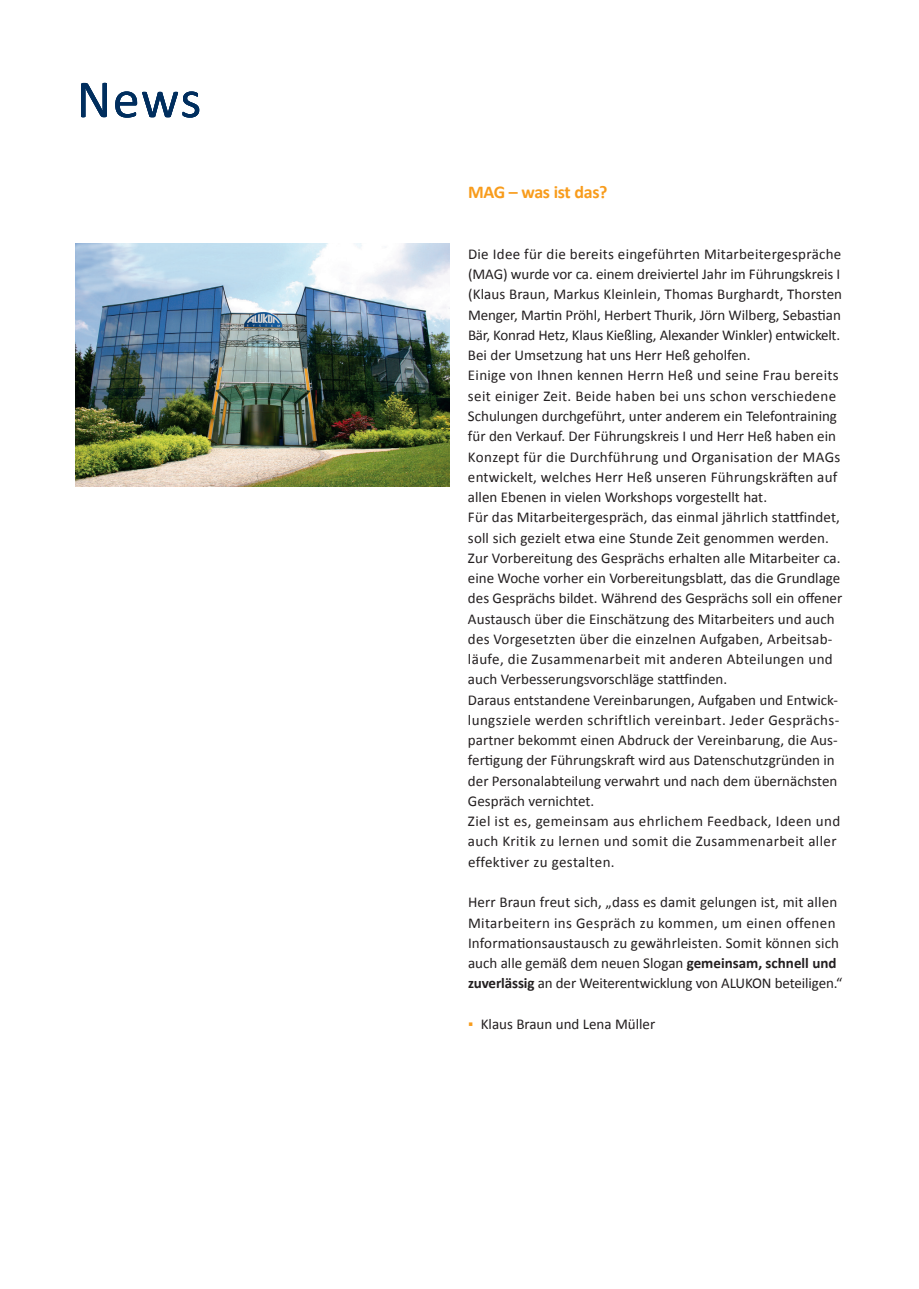
<style>
.page{position:relative;width:919px;height:1289px;background:#fff}
.page>*{position:absolute;margin:0;border:0;box-sizing:border-box;transform-origin:0 0}
.t1{font:54px "Calibri";color:#002e5e}
.t2{font:700 18px "Calibri";letter-spacing:-.015em;color:#f89c1c}
.t3{font:15px/20.2px "Calibri";letter-spacing:.005em;color:#231f20}
.s1{font-weight:700}
.s2{color:#f89c1c}
</style>
<div class="page">
<img style="left:75px;top:243px;width:375px;height:243px">
<h1 class="t1" style="left:77px;top:62px;width:126px">News</h1>
<p class="t2" style="left:468px;top:179px;width:141px">MAG – was ist das?</p>
<p class="t3" style="left:468px;top:243px;width:376px">Die Idee für die bereits eingeführten Mitarbeitergespräche (MAG) wurde vor ca. einem dreiviertel Jahr im Führungskreis I (Klaus Braun, Markus Kleinlein, Thomas Burghardt, Thorsten Menger, Martin Pröhl, Herbert Thurik, Jörn Wilberg, Sebastian Bär, Konrad Hetz, Klaus Kießling, Alexander Winkler) entwickelt.<br>Bei der Umsetzung hat uns Herr Heß geholfen.<br>Einige von Ihnen kennen Herrn Heß und seine Frau bereits seit einiger Zeit. Beide haben bei uns schon verschiedene Schulungen durchgeführt, unter anderem ein Telefontraining für den Verkauf. Der Führungskreis I und Herr Heß haben ein Konzept für die Durchführung und Organisation der MAGs entwickelt, welches Herr Heß unseren Führungskräften auf allen Ebenen in vielen Workshops vorgestellt hat.<br>Für das Mitarbeitergespräch, das einmal jährlich stattfindet, soll sich gezielt etwa eine Stunde Zeit genommen werden.<br>Zur Vorbereitung des Gesprächs erhalten alle Mitarbeiter ca. eine Woche vorher ein Vorbereitungsblatt, das die Grundlage des Gesprächs bildet. Während des Gesprächs soll ein offener Austausch über die Einschätzung des Mitarbeiters und auch des Vorgesetzten über die einzelnen Aufgaben, Arbeitsab&shy;läufe, die Zusammenarbeit mit anderen Abteilungen und auch Verbesserungsvorschläge stattfinden.<br>Daraus entstandene Vereinbarungen, Aufgaben und Entwick&shy;lungsziele werden schriftlich vereinbart. Jeder Gesprächs&shy;partner bekommt einen Abdruck der Vereinbarung, die Aus&shy;fertigung der Führungskraft wird aus Datenschutzgründen in der Personalabteilung verwahrt und nach dem übernächsten Gespräch vernichtet.<br>Ziel ist es, gemeinsam aus ehrlichem Feedback, Ideen und auch Kritik zu lernen und somit die Zusammenarbeit aller effektiver zu gestalten.</p>
<p class="t3" style="left:468px;top:891px;width:376px">Herr Braun freut sich, „dass es damit gelungen ist, mit allen Mitarbeitern ins Gespräch zu kommen, um einen offenen Informationsaustausch zu gewährleisten. Somit können sich auch alle gemäß dem neuen Slogan <span class="s1">gemeinsam, schnell und zuverlässig</span> an der Weiterentwicklung von ALUKON beteiligen.“</p>
<p class="t3" style="left:468px;top:1013px;width:189px"><span class="s2">▪</span> Klaus Braun und Lena Müller</p>
</div>
